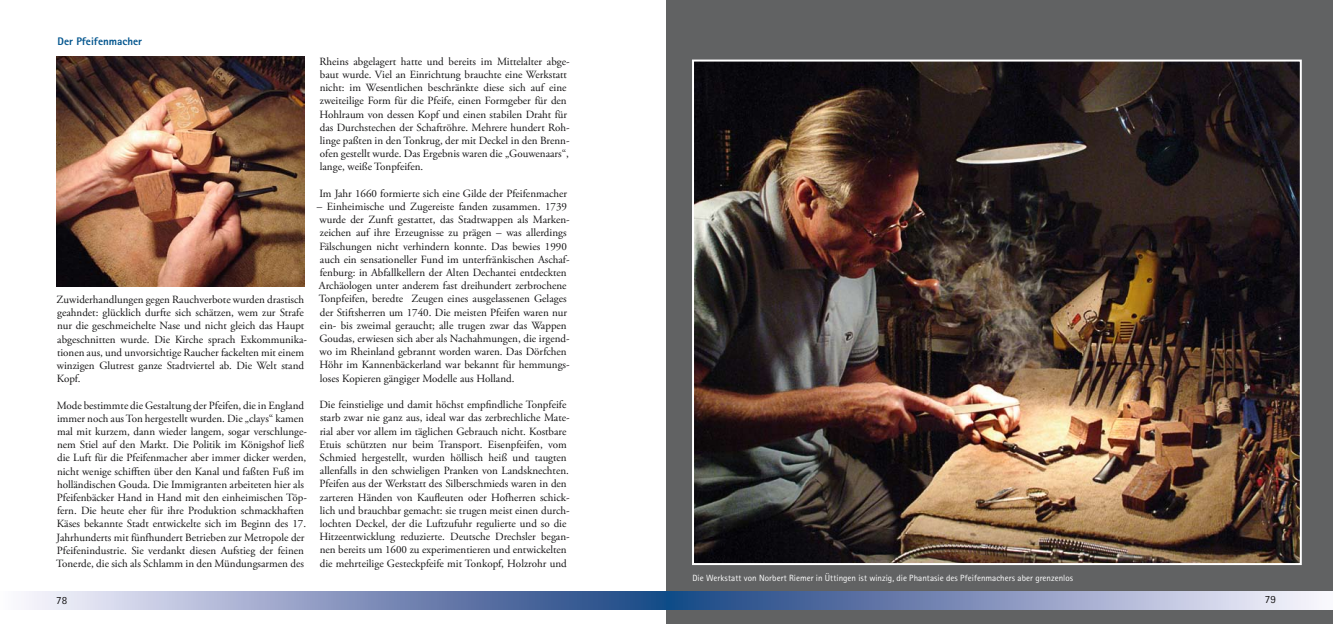
<style>
.page{position:relative;width:1333px;height:624px;background:#fff}
.page>*{position:absolute;margin:0;border:0;box-sizing:border-box;transform-origin:0 0}
.t1{font:11px/13.2px "Adobe Garamond Pro";color:#141314}
.t2{font:800 11px "Rotis Sans Serif";color:#00548d}
.t3{font:11px "Rotis Sans Serif";color:#141314}
.t4{font:9px "Rotis Sans Serif";letter-spacing:.005em;color:#fff}
</style>
<div class="page">
<div style="left:666px;top:0;width:666px;height:624px;background:#616263"></div>
<div style="left:0;top:591px;width:666px;height:18px;background:linear-gradient(to right,#fff8ff,#194082)"></div>
<div style="left:666px;top:591px;width:666px;height:18px;background:linear-gradient(to right,#153f81,#fcf4ff)"></div>
<img style="left:695px;top:63px;width:603px;height:499px">
<div style="left:692px;top:60px;width:609px;height:505px;border:2px solid #fff"></div>
<img style="left:57px;top:57px;width:247px;height:229px">
<p class="t2" style="left:58px;top:34px;width:86px">Der Pfeifenmacher</p>
<p class="t1" style="left:57px;top:293px;width:252px">Zuwiderhandlungen gegen Rauchverbote wurden drastisch geahndet: glücklich durfte sich schätzen, wem zur Strafe nur die geschmeichelte Nase und nicht gleich das Haupt abgeschnitten wurde. Die Kirche sprach Exkommunika&shy;tionen aus, und unvorsichtige Raucher fackelten mit einem winzigen Glutrest ganze Stadtviertel ab. Die Welt stand Kopf.</p>
<p class="t1" style="left:56px;top:399px;width:252px">Mode bestimmte die Gestaltung der Pfeifen, die in England immer noch aus Ton hergestellt wurden. Die „clays“ kamen mal mit kurzem, dann wieder langem, sogar verschlunge&shy;nem Stiel auf den Markt. Die Politik im Königshof ließ die Luft für die Pfeifenmacher aber immer dicker werden, nicht wenige schifften über den Kanal und faßten Fuß im holländischen Gouda. Die Immigranten arbeiteten hier als Pfeifenbäcker Hand in Hand mit den einheimischen Töp&shy;fern. Die heute eher für ihre Produktion schmackhaften Käses bekannte Stadt entwickelte sich im Beginn des 17.<br>Jahrhunderts mit fünfhundert Betrieben zur Metropole der Pfeifenindustrie. Sie verdankt diesen Aufstieg der feinen Tonerde, die sich als Schlamm in den Mündungsarmen des</p>
<p class="t1" style="left:319px;top:55px;width:252px">Rheins abgelagert hatte und bereits im Mittelalter abge&shy;baut wurde. Viel an Einrichtung brauchte eine Werkstatt nicht: im Wesentlichen beschränkte diese sich auf eine zweiteilige Form für die Pfeife, einen Formgeber für den Hohlraum von dessen Kopf und einen stabilen Draht für das Durchstechen der Schaftröhre. Mehrere hundert Roh&shy;linge paßten in den Tonkrug, der mit Deckel in den Brenn&shy;ofen gestellt wurde. Das Ergebnis waren die „Gouwenaars“, lange, weiße Tonpfeifen.</p>
<p class="t1" style="left:319px;top:187px;width:249px">Im Jahr 1660 formierte sich eine Gilde der Pfeifenmacher</p>
<p class="t1" style="left:317px;top:200px;width:254px">– Einheimische und Zugereiste fanden zusammen. 1739 wurde der Zunft gestattet, das Stadtwappen als Marken&shy;zeichen auf ihre Erzeugnisse zu prägen – was allerdings Fälschungen nicht verhindern konnte. Das bewies 1990 auch ein sensationeller Fund im unterfränkischen Aschaf&shy;fenburg: in Abfallkellern der Alten Dechantei entdeckten Archäologen unter anderem fast dreihundert zerbrochene Tonpfeifen, beredte Zeugen eines ausgelassenen Gelages der Stiftsherren um 1740. Die meisten Pfeifen waren nur ein- bis zweimal geraucht; alle trugen zwar das Wappen Goudas, erwiesen sich aber als Nachahmungen, die irgend&shy;wo im Rheinland gebrannt worden waren. Das Dörfchen Höhr im Kannenbäckerland war bekannt für hemmungs&shy;loses Kopieren gängiger Modelle aus Holland.</p>
<p class="t1" style="left:319px;top:398px;width:252px">Die feinstielige und damit höchst empfindliche Tonpfeife starb zwar nie ganz aus, ideal war das zerbrechliche Mate&shy;rial aber vor allem im täglichen Gebrauch nicht. Kostbare Etuis schützten nur beim Transport. Eisenpfeifen, vom Schmied hergestellt, wurden höllisch heiß und taugten allenfalls in den schwieligen Pranken von Landsknechten.<br>Pfeifen aus der Werkstatt des Silberschmieds waren in den zarteren Händen von Kaufleuten oder Hofherren schick&shy;lich und brauchbar gemacht: sie trugen meist einen durch&shy;lochten Deckel, der die Luftzufuhr regulierte und so die Hitzeentwicklung reduzierte. Deutsche Drechsler began&shy;nen bereits um 1600 zu experimentieren und entwickelten die mehrteilige Gesteckpfeife mit Tonkopf, Holzrohr und</p>
<p class="t4" style="left:692px;top:572px;width:382px">Die Werkstatt von Norbert Riemer in Üttingen ist winzig, die Phantasie des Pfeifenmachers aber grenzenlos</p>
<p class="t3" style="left:56px;top:593px;width:12px">78</p>
<p class="t3" style="left:1264px;top:592px;width:12px">79</p>
</div>
